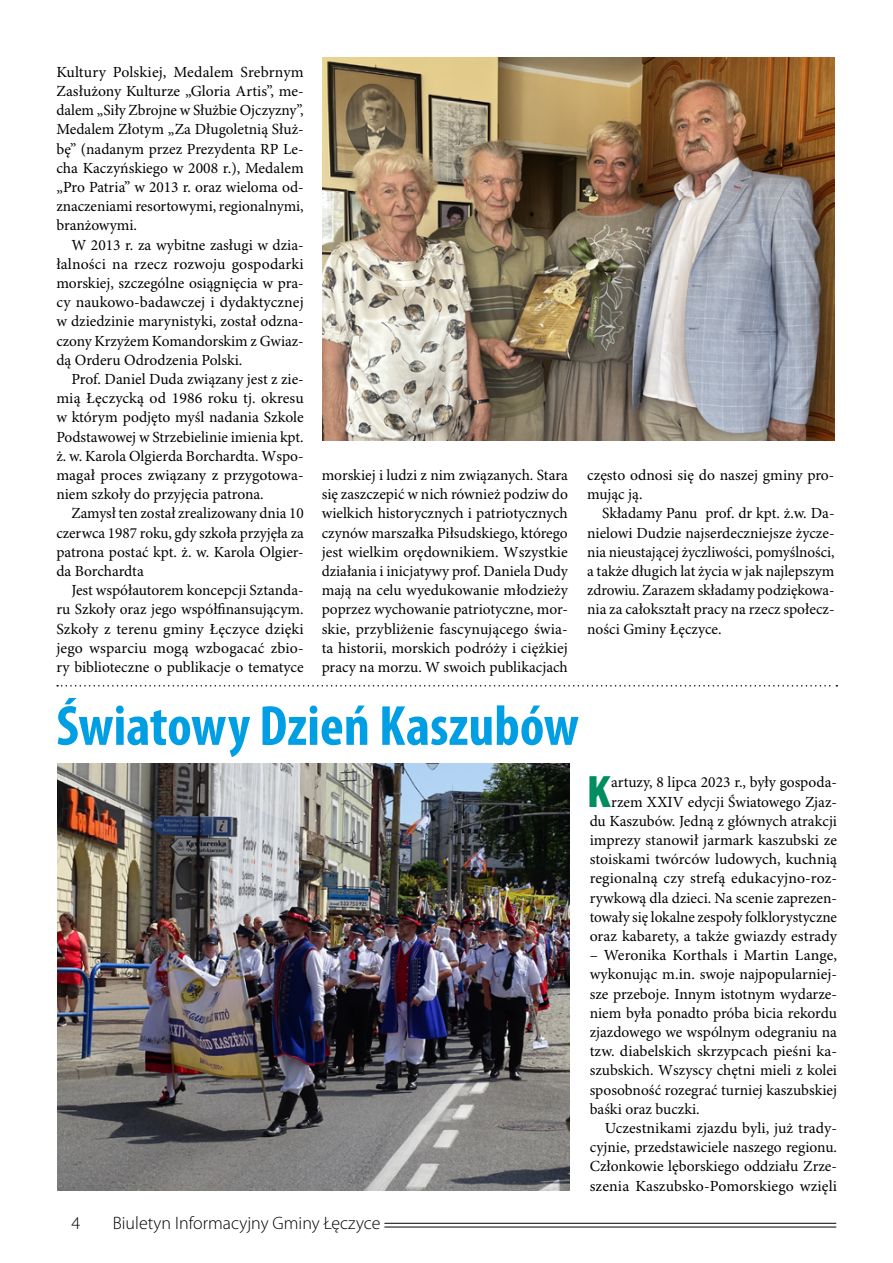
<style>
.page{position:relative;width:893px;height:1263px;background:#fff}
.page>*{position:absolute;margin:0;border:0;box-sizing:border-box;transform-origin:0 0}
.t1{font:700 condensed 57px "Myriad Pro";color:#009fe3}
.t2{font:700 condensed 40.95px "Bernino Sans";color:#018d5f}
.t3{font:300 18px "Myriad Pro";color:#000}
.t4{font:15.45px/19.2px "Minion Pro";color:#000;text-align:justify}
</style>
<div class="page">
<hr style="left:384px;top:1223px;width:452px;height:1px;background:#000">
<hr style="left:384px;top:1227px;width:452px;height:1px;background:#000">
<svg style="left:57px;top:685px;width:780px;height:1px"></svg>
<img style="left:323px;top:58px;width:511px;height:383px">
<img style="left:57px;top:763px;width:512px;height:428px">
<p class="t4" style="left:56px;top:63px;width:249px">Kultury Polskiej, Medalem Srebrnym Zasłużony Kulturze „Gloria Artis”, me&shy;dalem „Siły Zbrojne w Służbie Ojczyzny”, Medalem Złotym „Za Długoletnią Służ&shy;bę” (nadanym przez Prezydenta RP Le&shy;cha Kaczyńskiego w 2008 r.), Medalem „Pro Patria” w 2013 r. oraz wieloma od&shy;znaczeniami resortowymi, regionalnymi, branżowymi.</p>
<p class="t4" style="left:56px;top:236px;width:249px;text-indent:15px">W 2013 r. za wybitne zasługi w dzia&shy;łalności na rzecz rozwoju gospodarki morskiej, szczególne osiągnięcia w pra&shy;cy naukowo-badawczej i dydaktycznej w dziedzinie marynistyki, został odzna&shy;czony Krzyżem Komandorskim z Gwiaz&shy;dą Orderu Odrodzenia Polski.</p>
<p class="t4" style="left:56px;top:370px;width:249px;text-indent:15px">Prof. Daniel Duda związany jest z zie&shy;mią Łęczycką od 1986 roku tj. okresu w którym podjęto myśl nadania Szkole Podstawowej w Strzebielinie imienia kpt. ż. w. Karola Olgierda Borchardta. Wspo&shy;magał proces związany z przygotowa&shy;niem szkoły do przyjęcia patrona.</p>
<p class="t4" style="left:56px;top:504px;width:249px;text-indent:15px">Zamysł ten został zrealizowany dnia 10 czerwca 1987 roku, gdy szkoła przyjęła za patrona postać kpt. ż. w. Karola Olgier&shy;da Borchardta</p>
<p class="t4" style="left:56px;top:581px;width:249px;text-indent:15px">Jest współautorem koncepcji Sztanda&shy;ru Szkoły oraz jego współfinansującym.<br>Szkoły z terenu gminy Łęczyce dzięki jego wsparciu mogą wzbogacać zbio&shy;ry biblioteczne o publikacje o tematyce</p>
<p class="t4" style="left:322px;top:466px;width:248px">morskiej i ludzi z nim związanych. Stara się zaszczepić w nich również podziw do wielkich historycznych i patriotycznych czynów marszałka Piłsudskiego, którego jest wielkim orędownikiem. Wszystkie działania i inicjatywy prof. Daniela Dudy mają na celu wyedukowanie młodzieży poprzez wychowanie patriotyczne, mor&shy;skie, przybliżenie fascynującego świa&shy;ta historii, morskich podróży i ciężkiej pracy na morzu. W swoich publikacjach</p>
<p class="t4" style="left:587px;top:466px;width:249px">często odnosi się do naszej gminy pro&shy;mując ją.</p>
<p class="t4" style="left:587px;top:505px;width:249px;text-indent:15px">Składamy Panu prof. dr kpt. ż.w. Da&shy;nielowi Dudzie najserdeczniejsze życze&shy;nia nieustającej życzliwości, pomyślności, a także długich lat życia w jak najlepszym zdrowiu. Zarazem składamy podziękowa&shy;nia za całokształt pracy na rzecz społecz&shy;ności Gminy Łęczyce.</p>
<h1 class="t1" style="left:56px;top:694px;width:524px">Światowy Dzień Kaszubów</h1>
<p class="t3" style="left:71px;top:1213px;width:10px">4</p>
<p class="t3" style="left:113px;top:1213px;width:269px">Biuletyn Informacyjny Gminy Łęczyce</p>
<h2 class="t2" style="left:587px;top:766px;width:26px">K</h2>
<p class="t4" style="left:590px;top:773px;width:249px;text-align:right">artuzy, 8 lipca 2023 r., były gospoda&shy;rzem XXIV edycji Światowego Zjaz-<br>du Kaszubów. Jedną z głównych atrakcji imprezy stanowił jarmark kaszubski ze stoiskami twórców ludowych, kuchnią regionalną czy strefą edukacyjno-roz&shy;rywkową dla dzieci. Na scenie zaprezen&shy;towały się lokalne zespoły folklorystyczne oraz kabarety, a także gwiazdy estrady</p>
<p class="t4" style="left:590px;top:946px;width:249px">– Weronika Korthals i Martin Lange, wykonując m.in. swoje najpopularniej&shy;sze przeboje. Innym istotnym wydarze&shy;niem była ponadto próba bicia rekordu zjazdowego we wspólnym odegraniu na tzw. diabelskich skrzypcach pieśni ka&shy;szubskich. Wszyscy chętni mieli z kolei sposobność rozegrać turniej kaszubskiej baśki oraz buczki.</p>
<p class="t4" style="left:590px;top:1119px;width:249px;text-indent:15px">Uczestnikami zjazdu byli, już trady&shy;cyjnie, przedstawiciele naszego regionu.<br>Członkowie lęborskiego oddziału Zrze&shy;szenia Kaszubsko-Pomorskiego wzięli</p>
</div>
